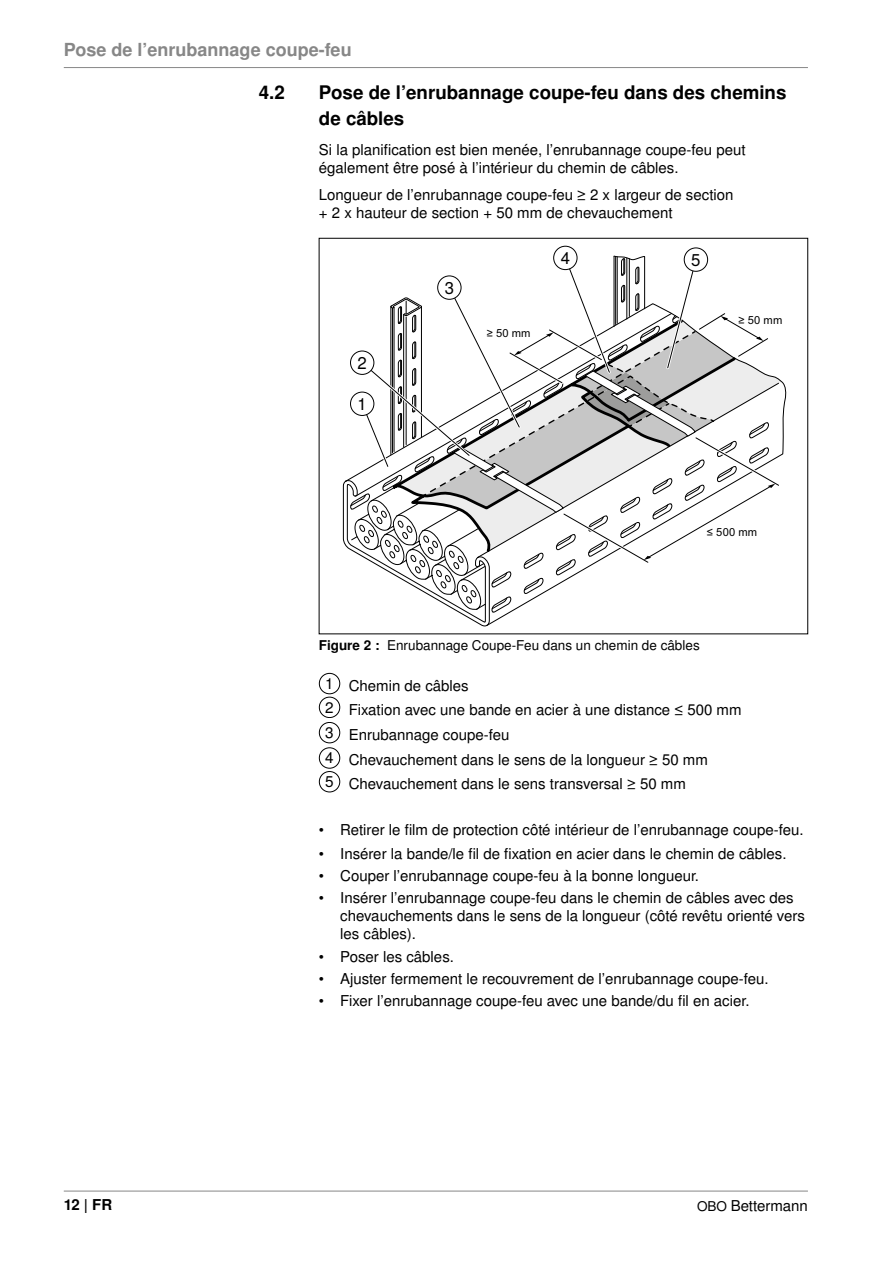
<style>
.page{position:relative;width:893px;height:1263px;background:#fff}
.page>*{position:absolute;margin:0;border:0;box-sizing:border-box;transform-origin:0 0}
.t1{font:700 18.75px/25.5px "Nimbus San LOT";color:#000}
.t2{font:700 18px "Nimbus San LOT";color:#878787}
.t3{font:16.8px "Nimbus San LOT";color:#000}
.t4{font:15px/18px "Nimbus San LOT";color:#000}
.t5{font:700 15px "Nimbus San LOT";color:#000}
.t6{font:13.5px "Nimbus San LOT";color:#000}
.t7{font:11.1px "Arial";letter-spacing:.025em;color:#000}
.s1{font-weight:700}
.s2{font-size:15.3px}
.s3{font-size:13.5px}
</style>
<div class="page">
<hr style="left:64px;top:67px;width:744px;height:1px;background:#878787">
<hr style="left:64px;top:1191px;width:744px;height:1px;background:#878787">
<div style="left:553px;top:246px;width:24px;height:24px;border:1px solid #000;border-radius:50%"></div>
<svg style="left:345px;top:254px;width:437px;height:372px"></svg>
<div style="left:684px;top:248px;width:24px;height:23px;background:#fff;border-radius:50%"></div>
<div style="left:684px;top:248px;width:24px;height:24px;border:1px solid #000;border-radius:50%"></div>
<div style="left:319px;top:673px;width:21px;height:21px;border:1px solid #000;border-radius:50%"></div>
<div style="left:319px;top:697px;width:21px;height:21px;border:1px solid #000;border-radius:50%"></div>
<div style="left:319px;top:722px;width:21px;height:21px;border:1px solid #000;border-radius:50%"></div>
<div style="left:319px;top:747px;width:21px;height:22px;border:1px solid #000;border-radius:50%"></div>
<div style="left:319px;top:771px;width:21px;height:21px;border:1px solid #000;border-radius:50%"></div>
<p class="t2" style="left:64px;top:39px;width:289px">Pose de l’enrubannage coupe-feu</p>
<p class="t1" style="left:259px;top:80px;width:28px">4.2</p>
<p class="t1" style="left:319px;top:80px;width:469px">Pose de l’enrubannage coupe-feu dans des chemins de câbles</p>
<p class="t4" style="left:319px;top:141px;width:428px">Si la planification est bien menée, l’enrubannage coupe-feu peut également être posé à l’intérieur du chemin de câbles.</p>
<p class="t4" style="left:319px;top:186px;width:416px">Longueur de l’enrubannage coupe-feu ≥ 2 x largeur de section + 2 x hauteur de section + 50 mm de chevauchement</p>
<p class="t3" style="left:358px;top:353px;width:11px">2</p>
<p class="t3" style="left:358px;top:394px;width:11px">1</p>
<p class="t3" style="left:445px;top:278px;width:11px">3</p>
<p class="t7" style="left:487px;top:326px;width:45px">≥ 50 mm</p>
<p class="t3" style="left:561px;top:248px;width:11px">4</p>
<p class="t3" style="left:691px;top:250px;width:11px">5</p>
<p class="t7" style="left:739px;top:313px;width:45px">≥ 50 mm</p>
<p class="t7" style="left:707px;top:525px;width:52px">≤ 500 mm</p>
<p class="t6" style="left:319px;top:637px;width:382px"><span class="s1">Figure 2 :</span> Enrubannage Coupe-Feu dans un chemin de câbles</p>
<p class="t4" style="left:325px;top:674px;width:418px;line-height:23.7px"><span class="s2">1</span> Chemin de câbles<br><span class="s2">2</span> Fixation avec une bande en acier à une distance ≤ 500 mm</p>
<p class="t4" style="left:325px;top:722px;width:384px;line-height:25.3px"><span class="s2">3</span> Enrubannage coupe-feu<br><span class="s2">4</span> Chevauchement dans le sens de la longueur ≥ 50 mm</p>
<p class="t4" style="left:325px;top:775px;width:362px"><span class="s2">5</span> Chevauchement dans le sens transversal ≥ 50 mm</p>
<p class="t4" style="left:319px;top:821px;width:486px">• Retirer le film de protection côté intérieur de l’enrubannage coupe-feu.</p>
<p class="t4" style="left:319px;top:845px;width:469px">• Insérer la bande/le fil de fixation en acier dans le chemin de câbles.</p>
<p class="t4" style="left:319px;top:867px;width:382px">• Couper l’enrubannage coupe-feu à la bonne longueur.</p>
<p class="t4" style="left:340px;top:889px;width:466px;text-indent:-21px">• Insérer l’enrubannage coupe-feu dans le chemin de câbles avec des chevauchements dans le sens de la longueur (côté revêtu orienté vers les câbles).</p>
<p class="t4" style="left:319px;top:948px;width:137px">• Poser les câbles.</p>
<p class="t4" style="left:319px;top:970px;width:451px">• Ajuster fermement le recouvrement de l’enrubannage coupe-feu.</p>
<p class="t4" style="left:319px;top:992px;width:432px">• Fixer l’enrubannage coupe-feu avec une bande/du fil en acier.</p>
<p class="t5" style="left:64px;top:1196px;width:50px">12 | FR</p>
<p class="t4" style="left:697px;top:1197px;width:112px"><span class="s3">OBO</span> Bettermann</p>
</div>
